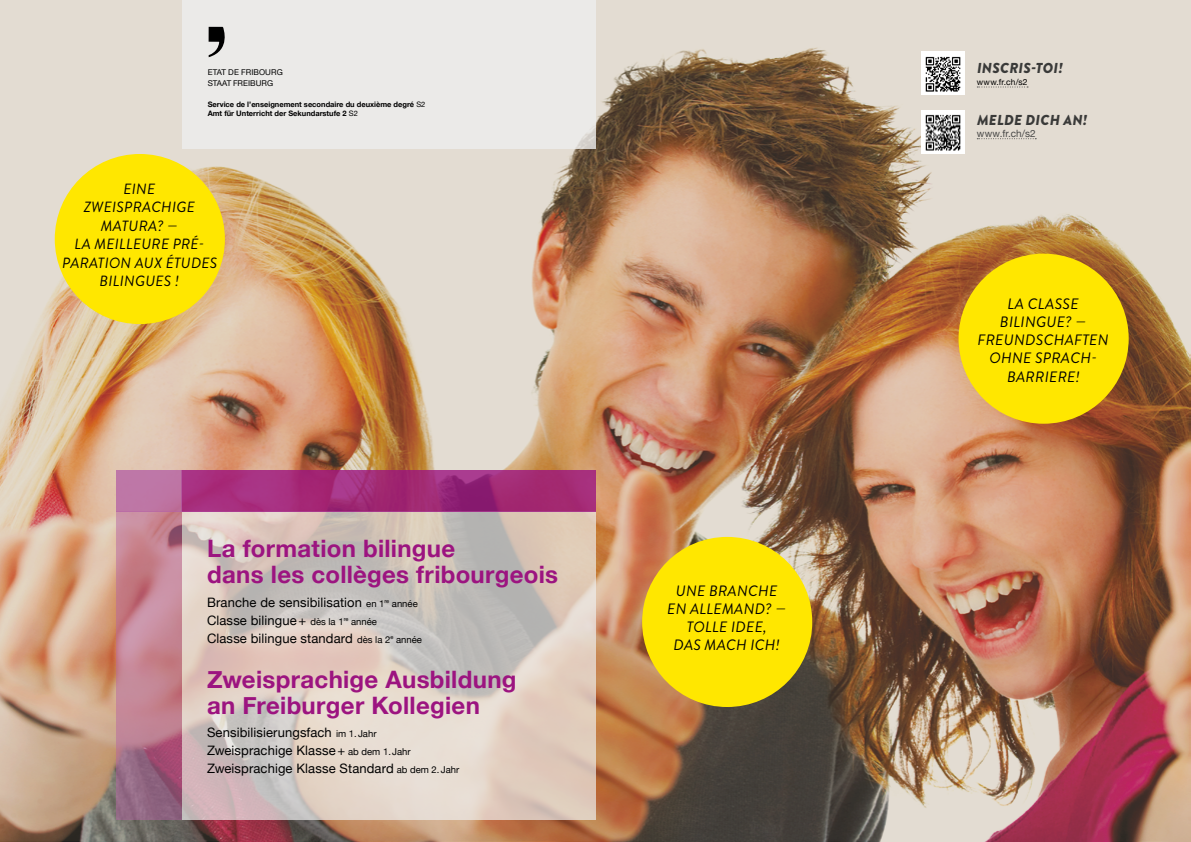
<style>
.page{position:relative;width:1191px;height:842px;background:#fff}
.page>*{position:absolute;margin:0;border:0;box-sizing:border-box;transform-origin:0 0}
.t1{font:700 24px/26px "Helvetica Neue";letter-spacing:.01em;color:#9c1480}
.t2{font:italic 15px/18.3px "Brandon Grotesque";letter-spacing:.02em;color:#000;text-align:center}
.t3{font:italic 14.8px/18.5px "Brandon Grotesque";letter-spacing:.02em;color:#000;text-align:center}
.t4{font:italic 900 14.4px "Brandon Grotesque";letter-spacing:.02em;color:#3a3a39}
.t5{font:13px/18px "Helvetica Neue";letter-spacing:.01em;color:#000}
.t6{font:10px "Helvetica Neue";letter-spacing:.01em;color:#484847}
.t7{font:8.5px "Helvetica Neue";letter-spacing:.015em;color:#000}
.t8{font:8px/11.1px "Helvetica Neue";letter-spacing:.01em;color:#000}
.t9{font:700 7.5px/9px "Helvetica Neue";color:#000}
.s1{font-weight:400}
.s2{font-size:9.5px}
</style>
<div class="page">
<img style="left:0;top:0;width:1191px;height:842px">
<div style="left:181px;top:0;width:414px;height:149px;background:#eee"></div>
<svg style="left:209px;top:27px;width:16px;height:30px"></svg>
<svg style="left:181px;top:512px;width:414px;height:308px;background:#d6c8c0"></svg>
<svg style="left:181px;top:471px;width:414px;height:41px;background:#a12b79"></svg>
<svg style="left:116px;top:512px;width:65px;height:308px;background:#b97b8d"></svg>
<div style="left:116px;top:471px;width:65px;height:41px;background:#be76a6"></div>
<div style="left:55px;top:154px;width:170px;height:170px;background:#ffe700;border-radius:50%"></div>
<div style="left:642px;top:537px;width:170px;height:170px;background:#ffe700;border-radius:50%"></div>
<div style="left:958px;top:254px;width:170px;height:170px;background:#ffe700;border-radius:50%"></div>
<img style="left:921px;top:52px;width:43px;height:43px">
<div style="left:921px;top:110px;width:43px;height:43px;background:#fff"></div>
<img style="left:925px;top:114px;width:36px;height:37px">
<svg style="left:977px;top:138px;width:59px;height:1px"></svg>
<svg style="left:977px;top:87px;width:51px;height:1px"></svg>
<p class="t8" style="left:208px;top:66px;width:77px">Etat de Fribourg<br>Staat Freiburg</p>
<p class="t9" style="left:208px;top:100px;width:219px">Service de l’enseignement secondaire du deuxième degré <span class="s1">S2<br></span>Amt für Unterricht der Sekundarstufe 2 <span class="s1">S2</span></p>
<p class="t3" style="left:62px;top:180px;width:157px">EINE<br>ZWEISPRACHIGE<br>MATURA? —<br>LA MEILLEURE PRÉ-<br>PARATION AUX ÉTUDES<br>BILINGUES !</p>
<h1 class="t1" style="left:207px;top:535px;width:352px">La formation bilingue<br>dans les collèges fribourgeois</h1>
<p class="t5" style="left:207px;top:592px;width:216px">Branche de sensibilisation <span class="s2">en 1</span><sup>re</sup> <span class="s2">année<br></span>Classe bilingue+ <span class="s2">dès la 1</span><sup>re</sup> <span class="s2">année<br></span>Classe bilingue standard <span class="s2">dès la 2</span><sup>e</sup> <span class="s2">année</span></p>
<h1 class="t1" style="left:207px;top:665px;width:311px">Zweisprachige Ausbildung an Freiburger Kollegien</h1>
<p class="t5" style="left:207px;top:722px;width:254px">Sensibilisierungsfach <span class="s2">im 1.Jahr<br></span>Zweisprachige Klasse+ <span class="s2">ab dem 1.Jahr<br></span>Zweisprachige Klasse Standard <span class="s2">ab dem 2.Jahr</span></p>
<p class="t2" style="left:667px;top:582px;width:120px;line-height:18px">UNE BRANCHE<br>EN ALLEMAND? —<br>TOLLE IDEE,<br>DAS MACH ICH!</p>
<p class="t4" style="left:977px;top:58px;width:87px">INSCRIS-TOI!</p>
<p class="t7" style="left:977px;top:75px;width:52px">www.fr.ch/s2</p>
<p class="t4" style="left:977px;top:109px;width:112px">MELDE DICH AN!</p>
<p class="t6" style="left:977px;top:125px;width:60px">www.fr.ch/s2</p>
<p class="t2" style="left:977px;top:295px;width:133px">LA CLASSE<br>BILINGUE? —<br>FREUNDSCHAFTEN<br>OHNE SPRACH-<br>BARRIERE!</p>
</div>
